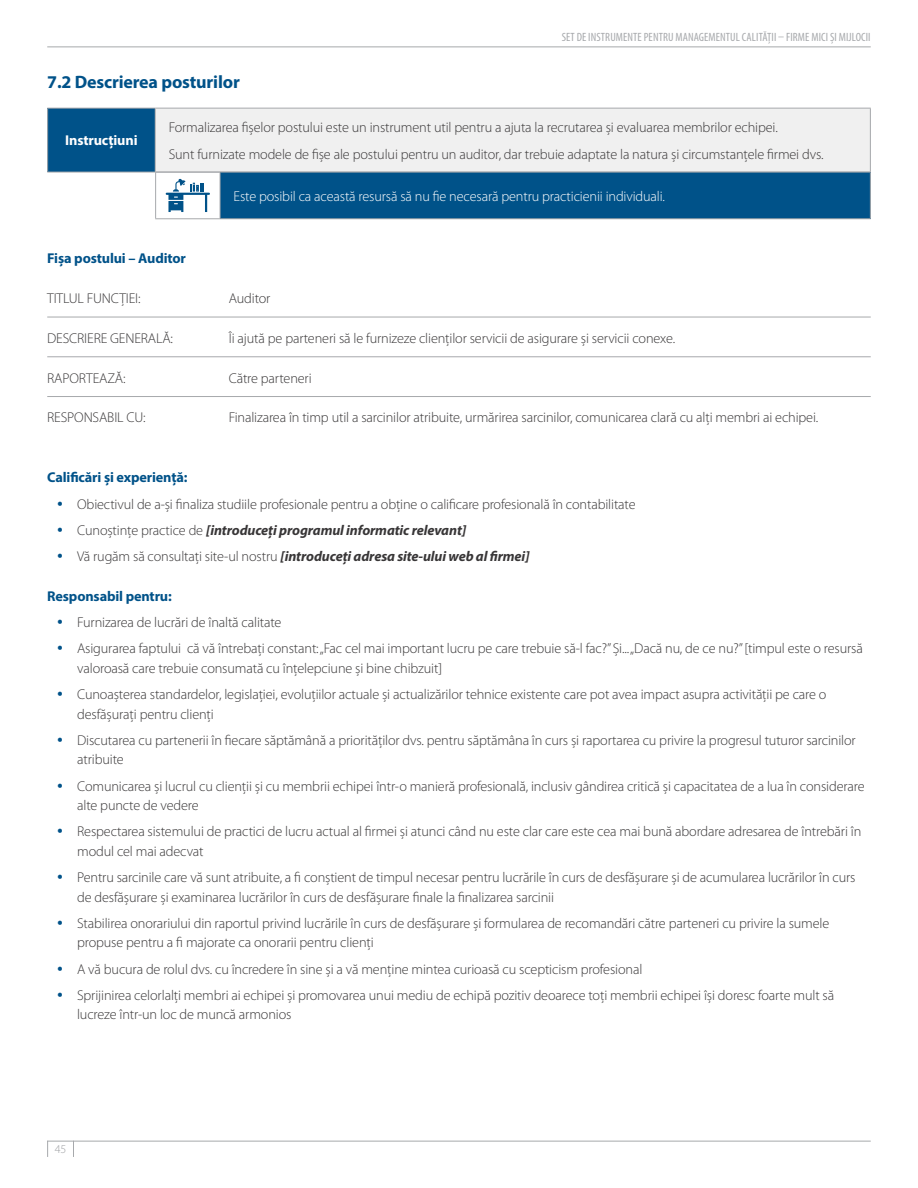
<style>
.page{position:relative;width:918px;height:1188px;background:#fff}
.page>*{position:absolute;margin:0;border:0;box-sizing:border-box;transform-origin:0 0}
.t1{font:700 18px "Myriad Pro";letter-spacing:-.01em;color:#005289}
.t2{font:300 14.25px/26.2px "Myriad Pro";letter-spacing:-.01em;color:#383637}
.t3{font:300 14.25px "Myriad Pro";letter-spacing:-.01em;color:#fff}
.t4{font:700 14.25px "Myriad Pro";letter-spacing:-.01em;color:#005289}
.t5{font:700 14.25px "Myriad Pro";letter-spacing:-.01em;color:#fff}
.t6{font:condensed 12px "Myriad Pro";letter-spacing:.01em;color:#a7a9ac}
.t7{font:300 12px "Myriad Pro";color:#9d9fa2}
.s1{font-weight:700;font-style:italic}
</style>
<div class="page">
<hr style="left:47px;top:1141px;width:824px;height:1px;background:#a7a9ac">
<svg style="left:73px;top:1142px;width:1px;height:15px"></svg>
<svg style="left:47px;top:1142px;width:1px;height:15px"></svg>
<hr style="left:47px;top:46px;width:824px;height:1px;background:#a7a9ac">
<hr style="left:47px;top:317px;width:824px;height:1px;background:#a7a9ac">
<hr style="left:47px;top:356px;width:824px;height:1px;background:#a7a9ac">
<hr style="left:47px;top:396px;width:824px;height:1px;background:#a7a9ac">
<div style="left:48px;top:108px;width:107px;height:64px;background:#005289"></div>
<div style="left:155px;top:108px;width:715px;height:64px;background:#f0f0f0"></div>
<hr style="left:47px;top:108px;width:108px;height:1px;background:#a7a9ac">
<hr style="left:47px;top:109px;width:1px;height:63px;background:#a7a9ac">
<hr style="left:155px;top:108px;width:716px;height:1px;background:#a7a9ac">
<hr style="left:155px;top:109px;width:1px;height:63px;background:#a7a9ac">
<hr style="left:870px;top:109px;width:1px;height:63px;background:#a7a9ac">
<hr style="left:47px;top:172px;width:108px;height:1px;background:#a7a9ac">
<div style="left:220px;top:172px;width:650px;height:47px;background:#005289"></div>
<hr style="left:155px;top:172px;width:65px;height:1px;background:#a7a9ac">
<hr style="left:155px;top:172px;width:1px;height:46px;background:#a7a9ac">
<hr style="left:220px;top:172px;width:651px;height:1px;background:#a7a9ac">
<hr style="left:220px;top:172px;width:1px;height:46px;background:#a7a9ac">
<hr style="left:870px;top:172px;width:1px;height:46px;background:#a7a9ac">
<hr style="left:155px;top:218px;width:65px;height:1px;background:#a7a9ac">
<hr style="left:220px;top:218px;width:651px;height:1px;background:#a7a9ac">
<svg style="left:166px;top:179px;width:44px;height:33px"></svg>
<p class="t1" style="left:47px;top:70px;width:194px">7.2 Descrierea posturilor</p>
<p class="t6" style="left:562px;top:29px;width:310px">SET DE INSTRUMENTE PENTRU MANAGEMENTUL CALITĂȚII – FIRME MICI ȘI MIJLOCII</p>
<p class="t5" style="left:65px;top:131px;width:74px">Instrucțiuni</p>
<p class="t2" style="left:169px;top:114px;width:656px">Formalizarea fișelor postului este un instrument util pentru a ajuta la recrutarea și evaluarea membrilor echipei.<br>Sunt furnizate modele de fișe ale postului pentru un auditor, dar trebuie adaptate la natura și circumstanțele firmei dvs.</p>
<p class="t3" style="left:234px;top:187px;width:433px">Este posibil ca această resursă să nu fie necesară pentru practicienii individuali.</p>
<p class="t4" style="left:47px;top:249px;width:140px">Fișa postului – Auditor</p>
<p class="t2" style="left:47px;top:285px;width:95px">TITLUL FUNCȚIEI:</p>
<p class="t2" style="left:229px;top:285px;width:43px">Auditor</p>
<p class="t2" style="left:47px;top:325px;width:127px">DESCRIERE GENERALĂ:</p>
<p class="t2" style="left:229px;top:325px;width:448px">Îi ajută pe parteneri să le furnizeze clienților servicii de asigurare și servicii conexe.</p>
<p class="t2" style="left:47px;top:365px;width:80px">RAPORTEAZĂ:</p>
<p class="t2" style="left:229px;top:365px;width:84px">Către parteneri</p>
<p class="t2" style="left:47px;top:404px;width:100px">RESPONSABIL CU:</p>
<p class="t2" style="left:229px;top:404px;width:591px">Finalizarea în timp util a sarcinilor atribuite, urmărirea sarcinilor, comunicarea clară cu alți membri ai echipei.</p>
<p class="t4" style="left:47px;top:468px;width:142px">Calificări și experiență:</p>
<p class="t2" style="left:77px;top:491px;width:560px">Obiectivul de a-și finaliza studiile profesionale pentru a obține o calificare profesională în contabilitate<br>Cunoștințe practice de <span class="s1">[introduceți programul informatic relevant]<br></span>Vă rugăm să consultați site-ul nostru <span class="s1">[introduceți adresa site-ului web al firmei]</span></p>
<p class="t4" style="left:47px;top:587px;width:126px">Responsabil pentru:</p>
<p class="t2" style="left:77px;top:609px;width:787px">Furnizarea de lucrări de înaltă calitate<br>Asigurarea faptului că vă întrebați constant: „Fac cel mai important lucru pe care trebuie să-l fac?” Și... „Dacă nu, de ce nu?” [timpul este o resursă</p>
<p class="t2" style="left:77px;top:655px;width:751px">valoroasă care trebuie consumată cu înțelepciune și bine chibzuit]<br>Cunoașterea standardelor, legislației, evoluțiilor actuale și actualizărilor tehnice existente care pot avea impact asupra activității pe care o</p>
<p class="t2" style="left:77px;top:701px;width:780px">desfășurați pentru clienți<br>Discutarea cu partenerii în fiecare săptămână a priorităților dvs. pentru săptămâna în curs și raportarea cu privire la progresul tuturor sarcinilor</p>
<p class="t2" style="left:77px;top:746px;width:789px">atribuite<br>Comunicarea și lucrul cu clienții și cu membrii echipei într-o manieră profesională, inclusiv gândirea critică și capacitatea de a lua în considerare</p>
<p class="t2" style="left:77px;top:792px;width:786px">alte puncte de vedere<br>Respectarea sistemului de practici de lucru actual al firmei și atunci când nu este clar care este cea mai bună abordare adresarea de întrebări în</p>
<p class="t2" style="left:77px;top:838px;width:780px">modul cel mai adecvat<br>Pentru sarcinile care vă sunt atribuite, a fi conștient de timpul necesar pentru lucrările în curs de desfășurare și de acumularea lucrărilor în curs</p>
<p class="t2" style="left:77px;top:884px;width:754px">de desfășurare și examinarea lucrărilor în curs de desfășurare finale la finalizarea sarcinii<br>Stabilirea onorariului din raportul privind lucrările în curs de desfășurare și formularea de recomandări către parteneri cu privire la sumele</p>
<p class="t2" style="left:77px;top:929px;width:759px">propuse pentru a fi majorate ca onorarii pentru clienți<br>A vă bucura de rolul dvs. cu încredere în sine și a vă menține mintea curioasă cu scepticism profesional<br>Sprijinirea celorlalți membri ai echipei și promovarea unui mediu de echipă pozitiv deoarece toți membrii echipei își doresc foarte mult să</p>
<p class="t2" style="left:77px;top:1001px;width:216px">lucreze într-un loc de muncă armonios</p>
<p class="t7" style="left:55px;top:1142px;width:13px">45</p>
</div>
